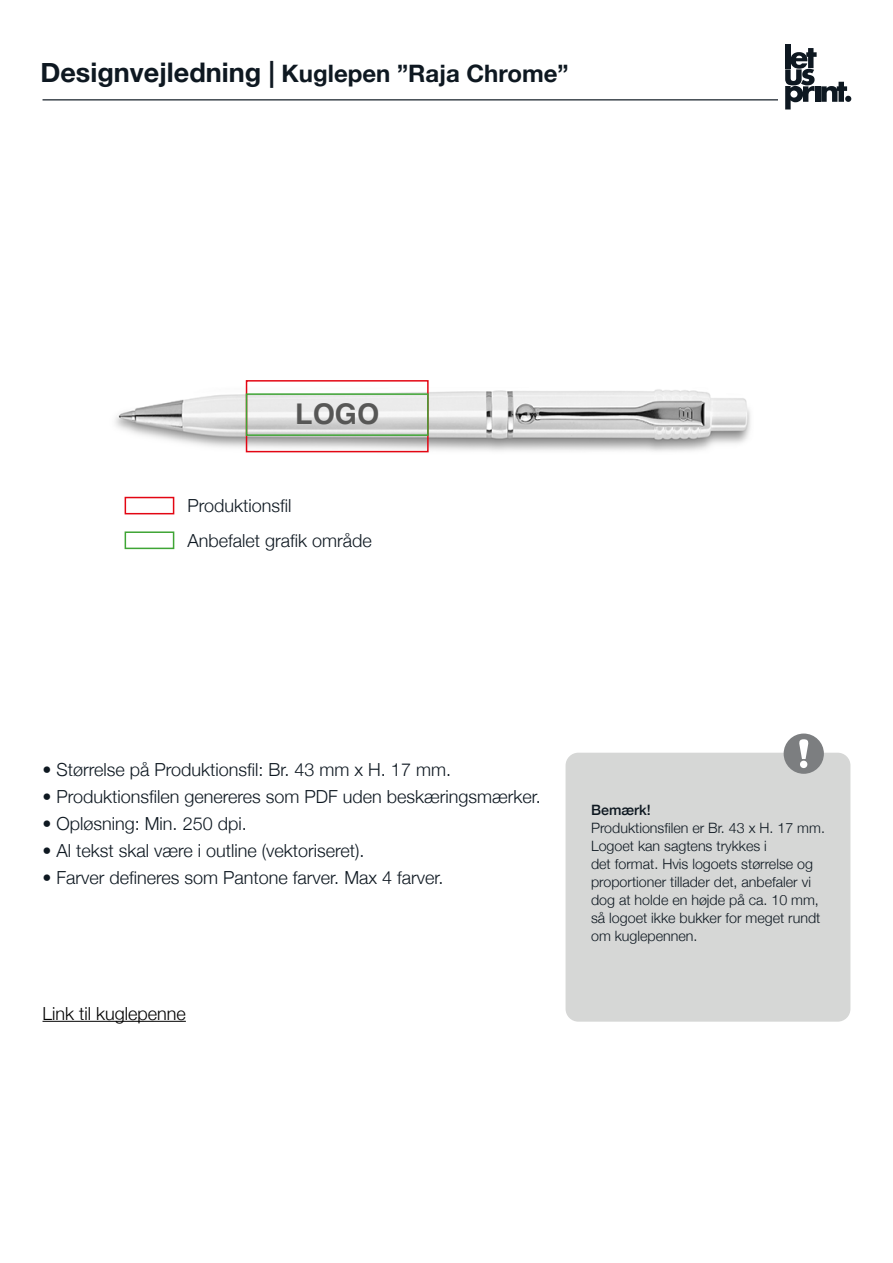
<style>
.page{position:relative;width:893px;height:1263px;background:#fff}
.page>*{position:absolute;margin:0;border:0;box-sizing:border-box;transform-origin:0 0}
.t1{font:700 28.5px "Helvetica";color:#575756}
.t2{font:700 24px "Helvetica Neue";color:#0e1821}
.t3{font:300 18px/34.5px "Helvetica Neue";color:#0e1821}
.t4{font:300 18px "Helvetica Neue";color:#000}
.t5{font:300 14.25px/18px "Helvetica Neue";color:#0e1821}
.t6{font:500 14.25px "Helvetica Neue";color:#0e1821}
.s1{font-size:27px}
</style>
<div class="page">
<hr style="left:43px;top:1021px;width:143px;height:1px;background:#000">
<div style="left:125px;top:497px;width:49px;height:17px;border:2px solid #e30613"></div>
<hr style="left:43px;top:99px;width:807px;height:1px;background:#0e1821">
<div style="left:778px;top:44px;width:75px;height:75px;background:#fff"></div>
<div style="left:785px;top:44px;width:6px;height:25px;background:#0e1821"></div>
<svg style="left:785px;top:48px;width:66px;height:61px"></svg>
<img style="left:115px;top:380px;width:636px;height:73px">
<div style="left:246px;top:380px;width:183px;height:72px;border:2px solid #e30613"></div>
<div style="left:125px;top:531px;width:49px;height:18px;border:2px solid #3fa535"></div>
<div style="left:246px;top:393px;width:183px;height:43px;border:2px solid #3fa535"></div>
<div style="left:566px;top:753px;width:284px;height:269px;background:#d6d7d6;border-radius:13px"></div>
<div style="left:784px;top:733px;width:40px;height:41px;background:#7c7e80;border-radius:50%"></div>
<svg style="left:799px;top:739px;width:10px;height:29px"></svg>
<h2 class="t2" style="left:40px;top:55px;width:530px"><span class="s1">Designvejledning |</span> Kuglepen ”Raja Chrome”</h2>
<h1 class="t1" style="left:295px;top:391px;width:85px">LOGO</h1>
<p class="t3" style="left:188px;top:487px;width:186px">Produktionsfil<br>Anbefalet grafik område</p>
<p class="t3" style="left:43px;top:751px;width:410px">• Størrelse på Produktionsfil: Br. 43 mm x H. 17 mm.</p>
<p class="t3" style="left:43px;top:778px;width:500px">• Produktionsfilen genereres som PDF uden beskæringsmærker.</p>
<p class="t3" style="left:43px;top:805px;width:206px">• Opløsning: Min. 250 dpi.</p>
<p class="t3" style="left:43px;top:832px;width:324px">• Al tekst skal være i outline (vektoriseret).</p>
<p class="t3" style="left:43px;top:859px;width:402px">• Farver defineres som Pantone farver. Max 4 farver.</p>
<p class="t4" style="left:43px;top:998px;width:145px">Link til kuglepenne</p>
<p class="t6" style="left:591px;top:798px;width:61px">Bemærk!</p>
<p class="t5" style="left:591px;top:817px;width:235px">Produktionsfilen er Br. 43 x H. 17 mm.<br>Logoet kan sagtens trykkes i<br>det format. Hvis logoets størrelse og proportioner tillader det, anbefaler vi dog at holde en højde på ca. 10 mm, så logoet ikke bukker for meget rundt om kuglepennen.</p>
</div>
